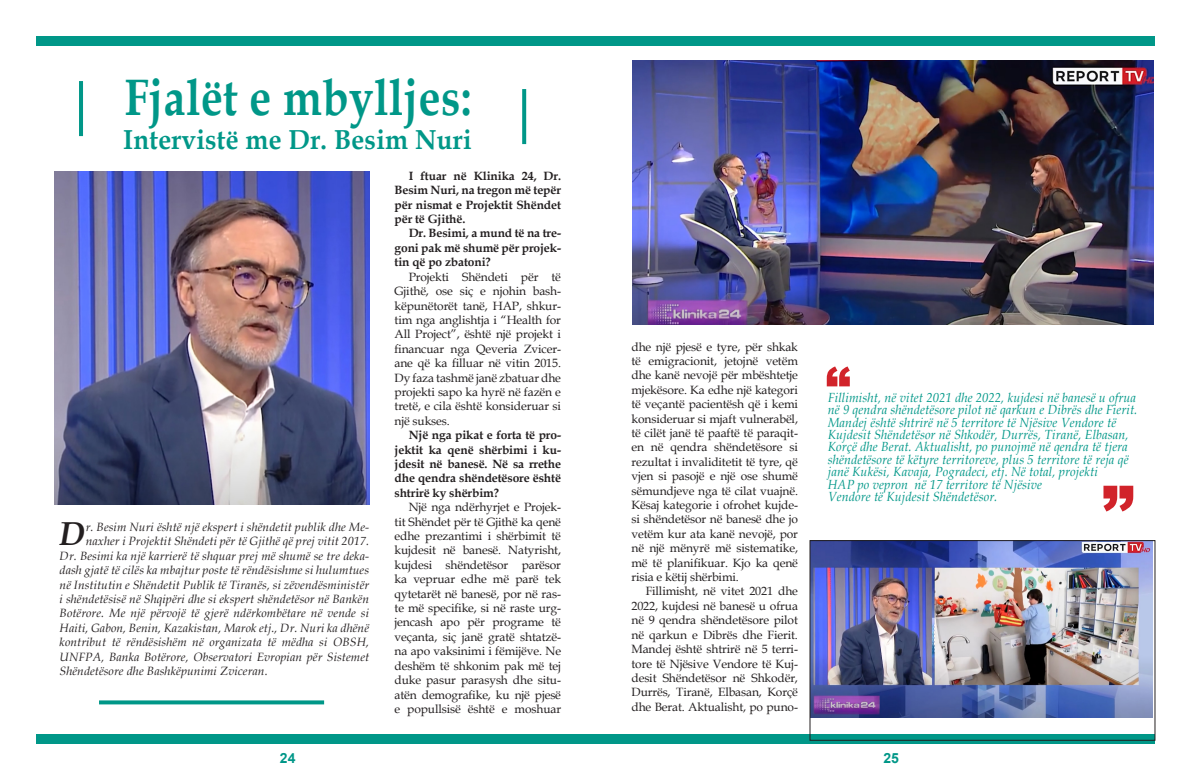
<style>
.page{position:relative;width:1191px;height:780px;background:#fff}
.page>*{position:absolute;margin:0;border:0;box-sizing:border-box;transform-origin:0 0}
.t1{font:900 64.8px "Arial";color:#d1232a}
.t2{font:700 51.2px "Book Antiqua";letter-spacing:.01em;color:#009788;scale:.85 1}
.t3{font:900 50.1px "Arial";color:#d1232a}
.t4{font:italic 700 33.1px "Book Antiqua";color:#231f20}
.t5{font:700 27.4px "Book Antiqua";letter-spacing:.01em;color:#009788;scale:.94 1}
.t6{font:700 14px "Arial";color:#009788}
.t7{font:italic 13.2px/12.4px "Book Antiqua";letter-spacing:.01em;color:#009788;scale:.94 1}
.t8{font:12px/14.4px "Book Antiqua";letter-spacing:-.01em;color:#231f20;text-align:justify}
.t9{font:italic 12px "Book Antiqua";letter-spacing:.01em;color:#231f20}
.t10{font:700 12px/14.4px "Book Antiqua";letter-spacing:-.01em;color:#231f20;text-align:justify}
</style>
<div class="page">
<div style="left:36px;top:36px;width:606px;height:9px;background:#009788"></div>
<div style="left:631px;top:36px;width:524px;height:9px;background:#009788"></div>
<div style="left:36px;top:734px;width:612px;height:10px;background:#009788"></div>
<div style="left:631px;top:734px;width:524px;height:10px;background:#009788"></div>
<img style="left:632px;top:60px;width:521px;height:264px">
<img style="left:811px;top:542px;width:341px;height:175px">
<div style="left:809px;top:540px;width:346px;height:200px;border:1px solid #231f20"></div>
<hr style="left:79px;top:81px;width:4px;height:55px;background:#009788">
<svg style="left:522px;top:89px;width:4px;height:55px"></svg>
<img style="left:54px;top:171px;width:315px;height:333px">
<svg style="left:99px;top:700px;width:225px;height:4px"></svg>
<p class="t2" style="left:124px;top:63px;width:410px">Fjalët e mbylljes:</p>
<p class="t5" style="left:123px;top:121px;width:372px">Intervistë me Dr. Besim Nuri</p>
<p class="t10" style="left:394px;top:168px;width:168px;text-indent:14px">I ftuar në Klinika 24, Dr.<br>Besim Nuri, na tregon më tepër për nismat e Projektit Shëndet për të Gjithë.</p>
<p class="t10" style="left:394px;top:226px;width:168px;text-indent:14px">Dr. Besimi, a mund të na tre&shy;goni pak më shumë për projek&shy;tin që po zbatoni?</p>
<p class="t8" style="left:394px;top:269px;width:168px;text-indent:14px">Projekti Shëndeti për të Gjithë, ose siç e njohin bash&shy;këpunëtorët tanë, HAP, shkur&shy;tim nga anglishtja i “Health for All Project”, është një projekt i financuar nga Qeveria Zvicer&shy;ane që ka filluar në vitin 2015.<br>Dy faza tashmë janë zbatuar dhe projekti sapo ka hyrë në fazën e tretë, e cila është konsideruar si një sukses.</p>
<p class="t10" style="left:394px;top:428px;width:168px;text-indent:14px">Një nga pikat e forta të pro&shy;jektit ka qenë shërbimi i ku&shy;jdesit në banesë. Në sa rrethe dhe qendra shëndetësore është shtrirë ky shërbim?</p>
<p class="t8" style="left:394px;top:499px;width:168px;text-indent:14px">Një nga ndërhyrjet e Projek&shy;tit Shëndet për të Gjithë ka qenë edhe prezantimi i shërbimit të kujdesit në banesë. Natyrisht, kujdesi shëndetësor parësor ka vepruar edhe më parë tek qytetarët në banesë, por në ras&shy;te më specifike, si në raste urg&shy;jencash apo për programe të veçanta, siç janë gratë shtatzë&shy;na apo vaksinimi i fëmijëve. Ne deshëm të shkonim pak më tej duke pasur parasysh dhe situ&shy;atën demografike, ku një pjesë e popullsisë është e moshuar</p>
<p class="t4" style="left:60px;top:511px;width:27px">D</p>
<p class="t9" style="left:86px;top:518px;width:285px">r. Besim Nuri është një ekspert i shëndetit publik dhe Me-</p>
<p class="t9" style="left:86px;top:532px;width:285px">naxher i Projektit Shëndeti për të Gjithë që prej vitit 2017.</p>
<p class="t9" style="left:60px;top:547px;width:311px">Dr. Besimi ka një karrierë të shquar prej më shumë se tre deka-</p>
<p class="t9" style="left:60px;top:561px;width:311px">dash gjatë të cilës ka mbajtur poste të rëndësishme si hulumtues</p>
<p class="t9" style="left:60px;top:576px;width:311px">në Institutin e Shëndetit Publik të Tiranës, si zëvendësministër</p>
<p class="t9" style="left:60px;top:590px;width:311px">i shëndetësisë në Shqipëri dhe si ekspert shëndetësor në Bankën</p>
<p class="t9" style="left:60px;top:604px;width:311px">Botërore. Me një përvojë të gjerë ndërkombëtare në vende si</p>
<p class="t9" style="left:60px;top:619px;width:311px">Haiti, Gabon, Benin, Kazakistan, Marok etj., Dr. Nuri ka dhënë</p>
<p class="t9" style="left:60px;top:633px;width:311px">kontribut të rëndësishëm në organizata të mëdha si OBSH,</p>
<p class="t9" style="left:60px;top:648px;width:311px">UNFPA, Banka Botërore, Observatori Evropian për Sistemet</p>
<p class="t9" style="left:60px;top:662px;width:210px">Shëndetësore dhe Bashkëpunimi Zviceran.</p>
<p class="t8" style="left:631px;top:339px;width:168px">dhe një pjesë e tyre, për shkak të emigracionit, jetojnë vetëm dhe kanë nevojë për mbështetje mjekësore. Ka edhe një kategori të veçantë pacientësh që i kemi konsideruar si mjaft vulnerabël, të cilët janë të paaftë të paraqit&shy;en në qendra shëndetësore si rezultat i invaliditetit të tyre, që vjen si pasojë e një ose shumë sëmundjeve nga të cilat vuajnë.<br>Kësaj kategorie i ofrohet kujde&shy;si shëndetësor në banesë dhe jo vetëm kur ata kanë nevojë, por në një mënyrë më sistematike, më të planifikuar. Kjo ka qenë risia e këtij shërbimi.</p>
<p class="t8" style="left:631px;top:584px;width:168px;text-indent:14px">Fillimisht, në vitet 2021 dhe 2022, kujdesi në banesë u ofrua në 9 qendra shëndetësore pilot në qarkun e Dibrës dhe Fierit.<br>Mandej është shtrirë në 5 terri&shy;tore të Njësive Vendore të Kuj&shy;desit Shëndetësor në Shkodër, Durrës, Tiranë, Elbasan, Korçë dhe Berat. Aktualisht, po puno-</p>
<p class="t3" style="left:825px;top:348px;width:27px">“</p>
<p class="t7" style="left:827px;top:391px;width:331px">Fillimisht, në vitet 2021 dhe 2022, kujdesi në banesë u ofrua në 9 qendra shëndetësore pilot në qarkun e Dibrës dhe Fierit.<br>Mandej është shtrirë në 5 territore të Njësive Vendore të Kujdesit Shëndetësor në Shkodër, Durrës, Tiranë, Elbasan, Korçë dhe Berat. Aktualisht, po punojmë në qendra të tjera shëndetësore të këtyre territoreve, plus 5 territore të reja që janë Kukësi, Kavaja, Pogradeci, etj. Në total, projekti</p>
<p class="t7" style="left:827px;top:477px;width:229px">HAP po vepron në 17 territore të Njësive</p>
<p class="t7" style="left:827px;top:490px;width:182px">Vendore të Kujdesit Shëndetësor.</p>
<p class="t1" style="left:1135px;top:534px;width:34px;rotate:-180deg">“</p>
<p class="t6" style="left:280px;top:748px;width:17px">24</p>
<p class="t6" style="left:883px;top:748px;width:17px">25</p>
</div>
